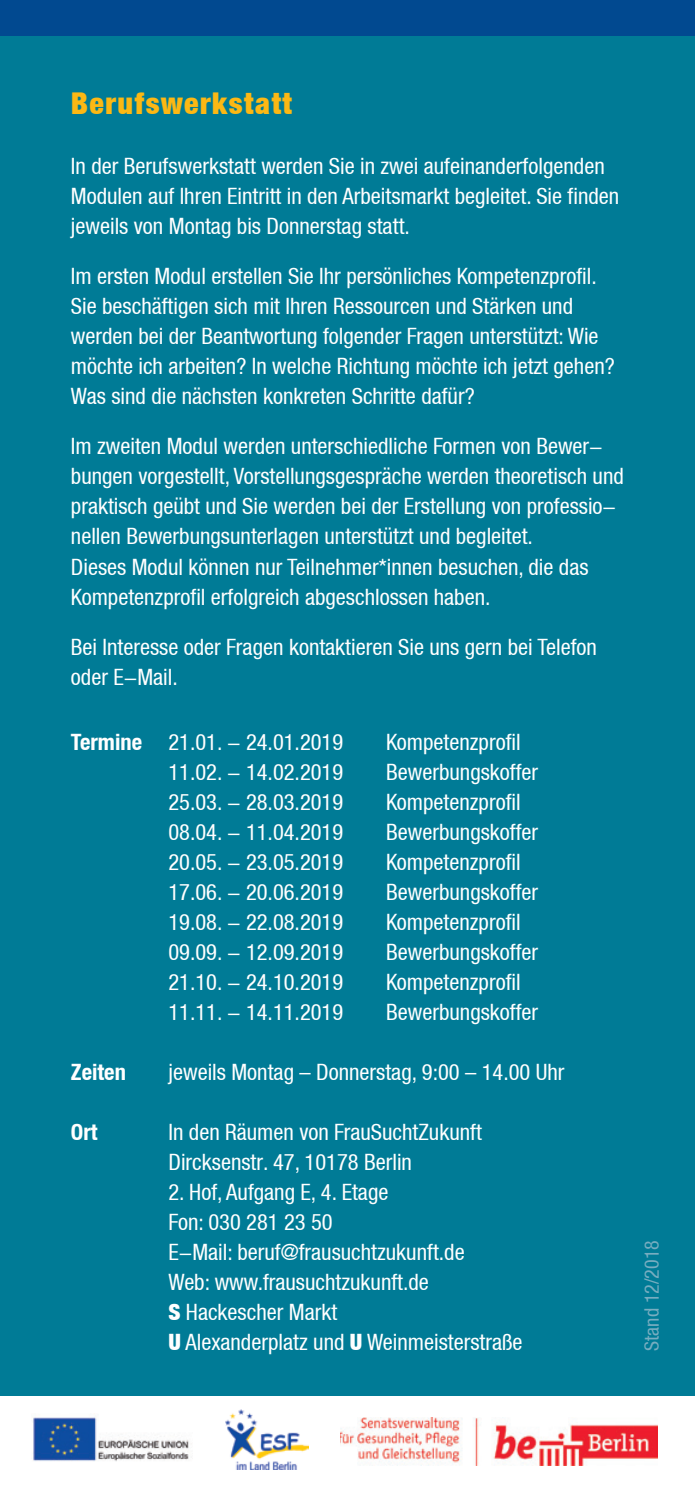
<style>
.page{position:relative;width:695px;height:1489px;background:#fff}
.page>*{position:absolute;margin:0;border:0;box-sizing:border-box;transform-origin:0 0}
.t1{font:900 condensed 30px "Helvetica Neue LT";letter-spacing:.05em;color:#fcb814}
.t2{font:condensed 22.5px/30px "Helvetica Neue LT";color:#fff}
.t3{font:700 condensed 22.5px "Helvetica Neue LT";color:#fff}
.t4{font:condensed 20px "Helvetica Neue LT";color:#77adc0}
.s1{font-weight:700}
.s2{font-weight:900}
</style>
<div class="page">
<div style="left:0;top:35px;width:694px;height:1453px;background:#007b96"></div>
<div style="left:0;top:0;width:694px;height:35px;background:#014990"></div>
<div style="left:0;top:1396px;width:694px;height:92px;background:#fff"></div>
<img style="left:225px;top:1409px;width:84px;height:59px">
<img style="left:340px;top:1417px;width:317px;height:48px">
<img style="left:33px;top:1413px;width:156px;height:48px">
<p class="t1" style="left:71px;top:85px;width:223px">Berufswerkstatt</p>
<p class="t2" style="left:71px;top:151px;width:550px">In der Berufswerkstatt werden Sie in zwei aufeinanderfolgenden<br>Modulen auf Ihren Eintritt in den Arbeitsmarkt begleitet. Sie finden jeweils von Montag bis Donnerstag statt.</p>
<p class="t2" style="left:71px;top:261px;width:545px">Im ersten Modul erstellen Sie Ihr persönliches Kompetenzprofil.<br>Sie beschäftigen sich mit Ihren Ressourcen und Stärken und werden bei der Beantwortung folgender Fragen unterstützt: Wie möchte ich arbeiten? In welche Richtung möchte ich jetzt gehen?<br>Was sind die nächsten konkreten Schritte dafür?</p>
<p class="t2" style="left:71px;top:431px;width:554px">Im zweiten Modul werden unterschiedliche Formen von Bewer&shy;bungen vorgestellt, Vorstellungsgespräche werden theoretisch und praktisch geübt und Sie werden bei der Erstellung von professio&shy;nellen Bewerbungsunterlagen unterstützt und begleitet.<br>Dieses Modul können nur Teilnehmer*innen besuchen, die das Kompetenzprofil erfolgreich abgeschlossen haben.</p>
<p class="t2" style="left:71px;top:631px;width:527px">Bei Interesse oder Fragen kontaktieren Sie uns gern bei Telefon oder E-Mail.</p>
<p class="t2" style="left:71px;top:726px;width:274px"><span class="s1">Termine</span> 21.01. - 24.01.2019</p>
<p class="t2" style="left:386px;top:726px;width:136px">Kompetenzprofil</p>
<p class="t2" style="left:168px;top:756px;width:176px">11.02. - 14.02.2019</p>
<p class="t2" style="left:386px;top:756px;width:154px">Bewerbungskoffer</p>
<p class="t2" style="left:168px;top:786px;width:176px">25.03. - 28.03.2019</p>
<p class="t2" style="left:386px;top:786px;width:136px">Kompetenzprofil</p>
<p class="t2" style="left:168px;top:816px;width:176px">08.04. - 11.04.2019</p>
<p class="t2" style="left:386px;top:816px;width:154px">Bewerbungskoffer</p>
<p class="t2" style="left:168px;top:846px;width:176px">20.05. - 23.05.2019</p>
<p class="t2" style="left:386px;top:846px;width:136px">Kompetenzprofil</p>
<p class="t2" style="left:168px;top:876px;width:176px">17.06. - 20.06.2019</p>
<p class="t2" style="left:386px;top:876px;width:154px">Bewerbungskoffer</p>
<p class="t2" style="left:168px;top:906px;width:176px">19.08. - 22.08.2019</p>
<p class="t2" style="left:386px;top:906px;width:136px">Kompetenzprofil</p>
<p class="t2" style="left:168px;top:936px;width:176px">09.09. - 12.09.2019</p>
<p class="t2" style="left:386px;top:936px;width:154px">Bewerbungskoffer</p>
<p class="t2" style="left:168px;top:966px;width:176px">21.10. - 24.10.2019</p>
<p class="t2" style="left:386px;top:966px;width:136px">Kompetenzprofil</p>
<p class="t2" style="left:168px;top:996px;width:176px">11.11. - 14.11.2019</p>
<p class="t2" style="left:386px;top:996px;width:154px">Bewerbungskoffer</p>
<p class="t3" style="left:71px;top:1058px;width:56px">Zeiten</p>
<p class="t2" style="left:168px;top:1056px;width:397px">jeweils Montag – Donnerstag, 9:00 – 14.00 Uhr</p>
<p class="t3" style="left:71px;top:1118px;width:28px">Ort</p>
<p class="t2" style="left:168px;top:1116px;width:315px">In den Räumen von FrauSuchtZukunft</p>
<p class="t2" style="left:168px;top:1146px;width:245px">Dircksenstr. 47, 10178 Berlin</p>
<p class="t2" style="left:168px;top:1176px;width:221px">2. Hof, Aufgang E, 4. Etage</p>
<p class="t2" style="left:168px;top:1206px;width:166px">Fon: 030 281 23 50</p>
<p class="t2" style="left:168px;top:1236px;width:297px">E-Mail: beruf@frausuchtzukunft.de</p>
<p class="t2" style="left:168px;top:1266px;width:262px">Web: www.frausuchtzukunft.de</p>
<p class="t2" style="left:168px;top:1296px;width:170px"><span class="s2">S</span> Hackescher Markt</p>
<p class="t2" style="left:168px;top:1326px;width:355px"><span class="s2">U</span> Alexanderplatz und <span class="s2">U</span> Weinmeisterstraße</p>
<p class="t4" style="left:640px;top:1350px;width:112px;rotate:-90deg">Stand 12/2018</p>
</div>
